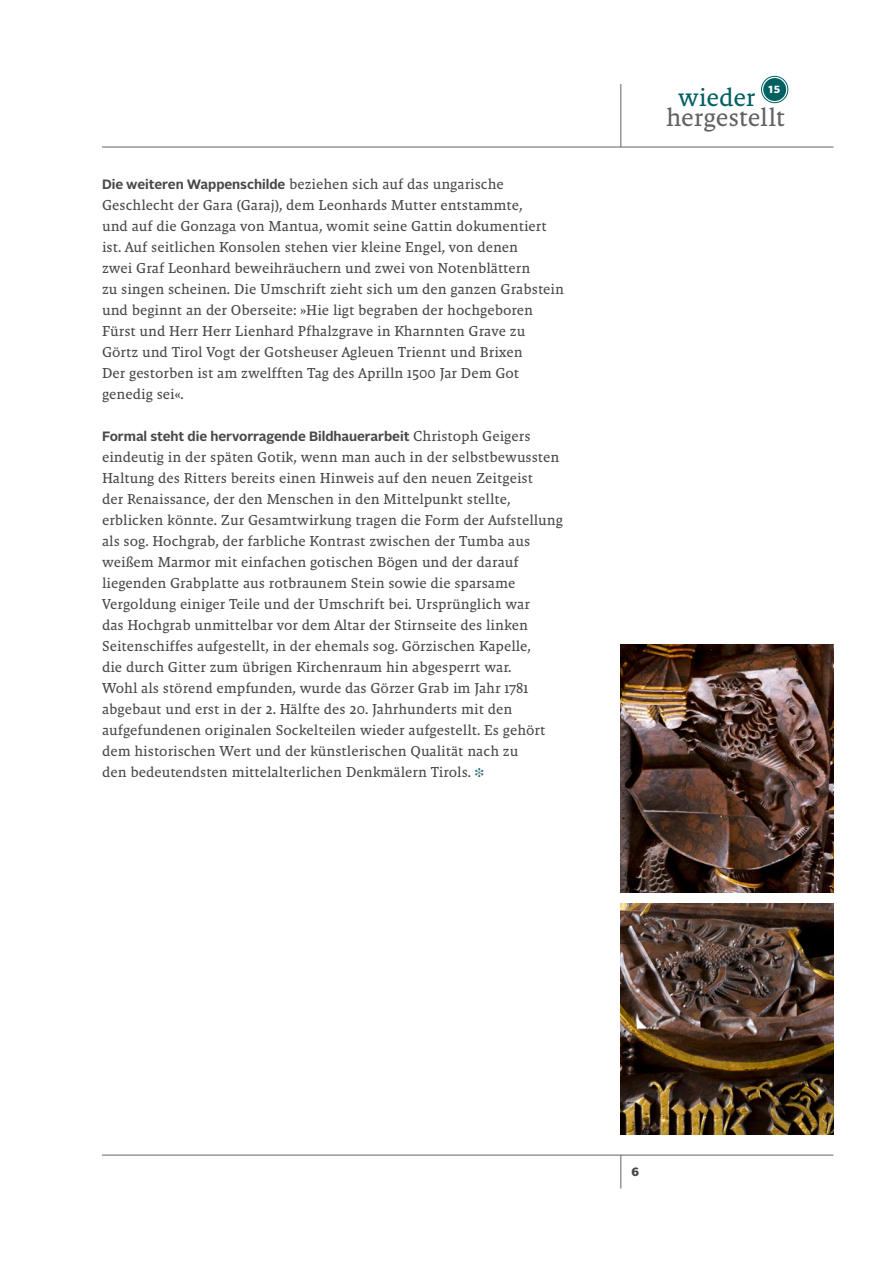
<style>
.page{position:relative;width:893px;height:1263px;background:#fff}
.page>*{position:absolute;margin:0;border:0;box-sizing:border-box;transform-origin:0 0}
.t1{font:25.65px "Malaga OT";letter-spacing:-.01em;color:#626261}
.t2{font:25.65px "Malaga OT";letter-spacing:-.015em;color:#006062}
.t3{font:14.7px/21px "Malaga OT";color:#484847}
.t4{font:700 13.5px "Alright Sans";letter-spacing:-.005em;color:#484847}
.t5{font:900 12px "Alright Sans";color:#484847}
.t6{font:900 10.35px "Alright Sans";color:#fff}
.s1{font-family:"Alright Sans";font-weight:700;font-size:13.5px}
.s2{font-family:"Malaga OT";font-weight:400;font-size:14.7px}
.s3{color:#357275}
</style>
<div class="page">
<hr style="left:102px;top:147px;width:731px;height:1px;background:#626261">
<hr style="left:102px;top:1155px;width:731px;height:1px;background:#626261">
<div style="left:763px;top:78px;width:23px;height:23px;background:#006062;border-radius:50%"></div>
<div style="left:761px;top:76px;width:27px;height:27px;border:1px solid #006062;border-radius:50%"></div>
<hr style="left:621px;top:84px;width:1px;height:63px;background:#626261">
<hr style="left:621px;top:1155px;width:1px;height:33px;background:#626261">
<img style="left:621px;top:903px;width:212px;height:231px">
<img style="left:621px;top:644px;width:212px;height:248px">
<p class="t3" style="left:102px;top:173px;width:464px"><span class="s1">Die weiteren Wappenschilde</span> beziehen sich auf das ungarische Geschlecht der Gara (Garaj), dem Leonhards Mutter entstammte,<br>und auf die Gonzaga von Mantua, womit seine Gattin dokumentiert ist. Auf seitlichen Konsolen stehen vier kleine Engel, von denen<br>zwei Graf Leonhard beweihräuchern und zwei von Notenblättern<br>zu singen scheinen. Die Umschrift zieht sich um den ganzen Grabstein und beginnt an der Oberseite: »Hie ligt begraben der hochgeboren Fürst und Herr Herr Lienhard Pfhalzgrave in Kharnnten Grave zu Görtz und Tirol Vogt der Gotsheuser Agleuen Triennt und Brixen<br>Der gestorben ist am zwelfften Tag des Aprilln 1500 Jar Dem Got genedig sei«.</p>
<p class="t4" style="left:102px;top:427px;width:430px">Formal steht die hervorragende Bildhauerarbeit <span class="s2">Christoph Geigers</span></p>
<p class="t3" style="left:102px;top:446px;width:462px">eindeutig in der späten Gotik, wenn man auch in der selbstbewussten Haltung des Ritters bereits einen Hinweis auf den neuen Zeitgeist<br>der Renaissance, der den Menschen in den Mittelpunkt stellte, erblicken könnte. Zur Gesamtwirkung tragen die Form der Aufstellung als sog. Hochgrab, der farbliche Kontrast zwischen der Tumba aus weißem Marmor mit einfachen gotischen Bögen und der darauf liegenden Grabplatte aus rotbraunem Stein sowie die sparsame Vergoldung einiger Teile und der Umschrift bei. Ursprünglich war<br>das Hochgrab unmittelbar vor dem Altar der Stirnseite des linken Seitenschiffes aufgestellt, in der ehemals sog. Görzischen Kapelle,<br>die durch Gitter zum übrigen Kirchenraum hin abgesperrt war.<br>Wohl als störend empfunden, wurde das Görzer Grab im Jahr 1781 abgebaut und erst in der 2. Hälfte des 20. Jahrhunderts mit den aufgefundenen originalen Sockelteilen wieder aufgestellt. Es gehört dem historischen Wert und der künstlerischen Qualität nach zu<br>den bedeutendsten mittelalterlichen Denkmälern Tirols. <span class="s3">❉</span></p>
<h1 class="t2" style="left:678px;top:83px;width:79px">wieder</h1>
<p class="t6" style="left:769px;top:82px;width:13px">15</p>
<h1 class="t1" style="left:666px;top:103px;width:120px">hergestellt</h1>
<p class="t5" style="left:631px;top:1163px;width:9px">6</p>
</div>
